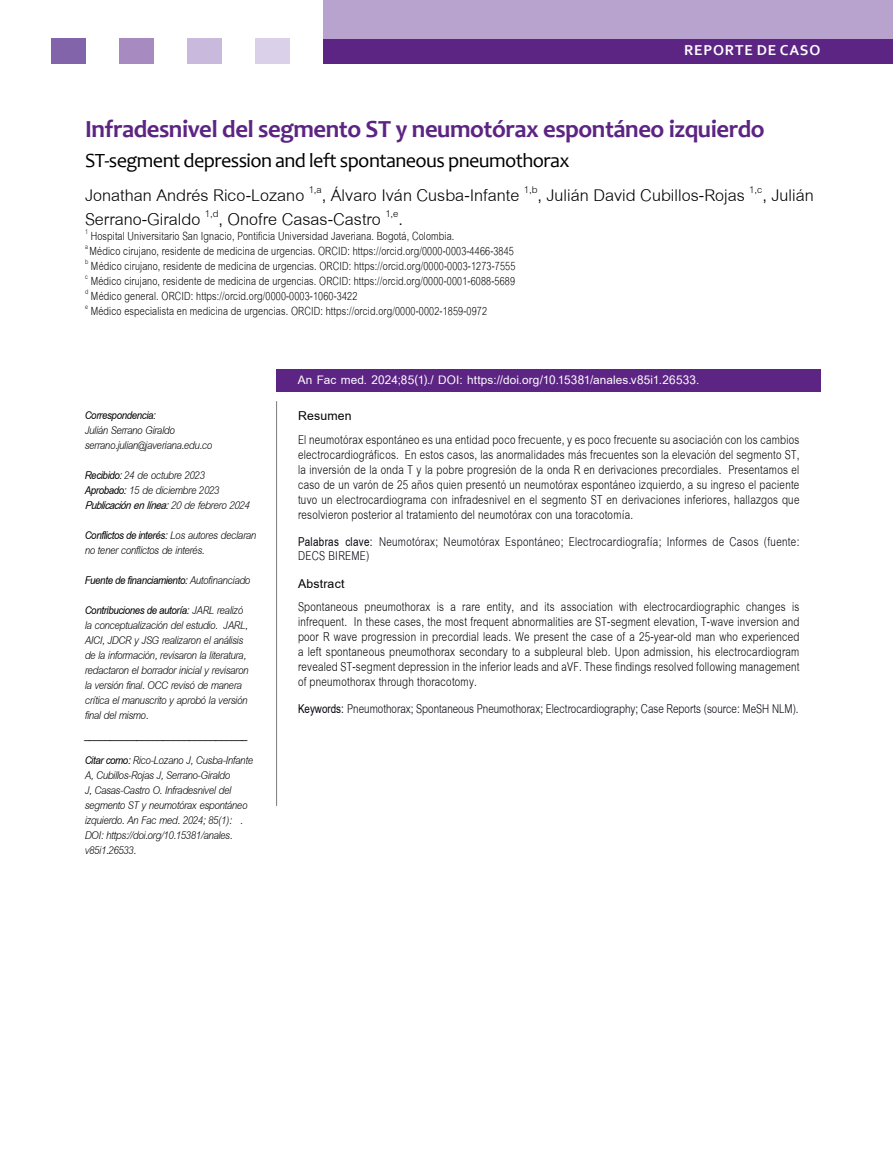
<style>
.page{position:relative;width:893px;height:1174px;background:#fff}
.page>*{position:absolute;margin:0;border:0;box-sizing:border-box;transform-origin:0 0}
.t1{font:24.75px/24px "Cordia UPC";color:#000}
.t2{font:700 24.75px "Candara";letter-spacing:-.02em;color:#5c2483}
.t3{font:20.25px "Candara";letter-spacing:-.03em;color:#000}
.t4{font:18.75px/15px "Cordia UPC";letter-spacing:.015em;color:#000;text-align:justify;scale:.8 1}
.t5{font:18.75px/14.2px "Cordia UPC";letter-spacing:.02em;color:#00000a;scale:.8 1}
.t6{font:18.75px "Cordia UPC";color:#00000a;scale:.8 1}
.t7{font:700 18.75px "Cordia UPC";letter-spacing:.01em;color:#000}
.t8{font:700 18px "Cordia UPC";letter-spacing:.005em;color:#fff}
.t9{font:17.25px/15px "Cordia UPC";letter-spacing:.01em;color:#000;scale:.8 1}
.t10{font:italic 16.5px/15px "Cordia UPC";letter-spacing:-.025em;color:#000;scale:.9 1}
.t11{font:italic 700 16.5px/30px "Cordia UPC";letter-spacing:-.025em;color:#000;scale:.9 1}
.t12{font:700 15px "Corbel";letter-spacing:.05em;color:#fff}
.s1{font-weight:700}
.s2{font-weight:400}
.s3{color:#000}
</style>
<div class="page">
<div style="left:51px;top:38px;width:34px;height:26px;background:#8164a9"></div>
<div style="left:255px;top:38px;width:34px;height:26px;background:#dbd0e9"></div>
<div style="left:187px;top:38px;width:34px;height:26px;background:#c9b9dc"></div>
<div style="left:119px;top:38px;width:34px;height:26px;background:#a78ac0"></div>
<div style="left:323px;top:38px;width:570px;height:26px;background:#5c2483"></div>
<div style="left:323px;top:0;width:570px;height:38px;background:#b8a2ce"></div>
<div style="left:277px;top:369px;width:544px;height:23px;background:#5c2483"></div>
<hr style="left:276px;top:401px;width:1px;height:405px;background:#7c7b7b">
<p class="t12" style="left:684px;top:41px;width:138px">REPORTE DE CASO</p>
<h1 class="t2" style="left:85px;top:113px;width:681px">Infradesnivel del segmento ST y neumotórax espontáneo izquierdo</h1>
<p class="t3" style="left:85px;top:147px;width:486px">ST-segment depression and left spontaneous pneumothorax</p>
<h1 class="t1" style="left:85px;top:184px;width:730px">Jonathan Andrés Rico-Lozano <sup>1,a</sup>, Álvaro Iván Cusba-Infante <sup>1,b</sup>, Julián David Cubillos-Rojas <sup>1,c</sup>, Julián<br>Serrano-Giraldo <sup>1,d</sup>, Onofre Casas-Castro <sup>1,e</sup>.</h1>
<p class="t9" style="left:85px;top:229px;width:539px"><sup>1</sup> Hospital Universitario San Ignacio, Pontificia Universidad Javeriana. Bogotá, Colombia.<br><sup>a</sup> Médico cirujano, residente de medicina de urgencias. ORCID: https://orcid.org/0000-0003-4466-3845 <sup>b</sup> Médico cirujano, residente de medicina de urgencias. ORCID: https://orcid.org/0000-0003-1273-7555 <sup>c</sup> Médico cirujano, residente de medicina de urgencias. ORCID: https://orcid.org/0000-0001-6088-5689 <sup>d</sup> Médico general. ORCID: https://orcid.org/0000-0003-1060-3422<br><sup>e</sup> Médico especialista en medicina de urgencias. ORCID: https://orcid.org/0000-0002-1859-0972</p>
<p class="t11" style="left:85px;top:401px;width:81px">Correspondencia:</p>
<p class="t10" style="left:85px;top:423px;width:143px">Julián Serrano Giraldo serrano.julian@javeriana.edu.co</p>
<p class="t10" style="left:85px;top:468px;width:187px"><span class="s1">Recibido:</span> 24 de octubre 2023<br><span class="s1">Aprobado:</span> 15 de diciembre 2023<br><span class="s1">Publicaciónenlínea:</span> 2 0 de fe b re ro 2 02 4</p>
<p class="t10" style="left:85px;top:528px;width:192px"><span class="s1">Conflictos de interés:</span> Los autores declaran no tener conflictos de interés.</p>
<p class="t11" style="left:85px;top:566px;width:186px">Fuente de financiamiento: <span class="s2">Autofinanciado<br></span>Contribuciones de autoría: <span class="s2">JARL realizó</span></p>
<p class="t10" style="left:85px;top:618px;width:184px">la conceptualización del estudio. JARL, AICI, JDCR y JSG realizaron el análisis de la información, revisaron la literatura, redactaron el borrador inicial y revisaron la versión final. OCC revisó de manera crítica el manuscrito y aprobó la versión final del mismo.</p>
<p class="t11" style="left:85px;top:722px;width:189px;line-height:25.5px">_______________________________<br>Citar como: <span class="s2">Rico-Lozano J, Cusba-Infante</span></p>
<p class="t10" style="left:85px;top:768px;width:182px">A, Cubillos-Rojas J, Serrano-Giraldo<br>J, Casas-Castro O. Infradesnivel del segmento ST y neumotórax espontáneo izquierdo. An Fac med. 2024; 85(1): .<br>DOI: https://doi.org/10.15381/anales. v85i1.26533.</p>
<p class="t8" style="left:298px;top:369px;width:403px">An Fac med. 2024;85(1)./ DOI: https://doi.org/10.15381/anales.v85i1.26533.</p>
<p class="t7" style="left:298px;top:404px;width:55px">Resumen</p>
<p class="t4" style="left:298px;top:432px;width:628px">El neumotórax espontáneo es una entidad poco frecuente, y es poco frecuente su asociación con los cambios electrocardiográficos. En estos casos, las anormalidades más frecuentes son la elevación del segmento ST, la inversión de la onda T y la pobre progresión de la onda R en derivaciones precordiales. Presentamos el caso de un varón de 25 años quien presentó un neumotórax espontáneo izquierdo, a su ingreso el paciente tuvo un electrocardiograma con infradesnivel en el segmento ST en derivaciones inferiores, hallazgos que resolvieron posterior al tratamiento del neumotórax con una toracotomía.</p>
<p class="t5" style="left:298px;top:535px;width:628px"><span class="s1">Palabras clave:</span> Neumotórax; Neumotórax Espontáneo; Electrocardiografía; Informes de Casos (fuente:<br>DECS BIREME)</p>
<p class="t7" style="left:298px;top:572px;width:48px">Abstract</p>
<p class="t4" style="left:298px;top:600px;width:628px">Spontaneous pneumothorax is a rare entity, and its association with electrocardiographic changes is infrequent. In these cases, the most frequent abnormalities are ST-segment elevation, T-wave inversion and poor R wave progression in precordial leads. We present the case of a 25-year-old man who experienced a left spontaneous pneumothorax secondary to a subpleural bleb. Upon admission, his electrocardiogram revealed ST-segment depression in the inferior leads and aVF. These findings resolved following management of pneumothorax through thoracotomy.</p>
<p class="t6" style="left:298px;top:696px;width:627px"><span class="s1">Keywords:</span> Pneumothorax; Spontaneous Pneumothorax; Electrocardiography; Case Reports (source: MeSH NLM)<span class="s3">.</span></p>
</div>
